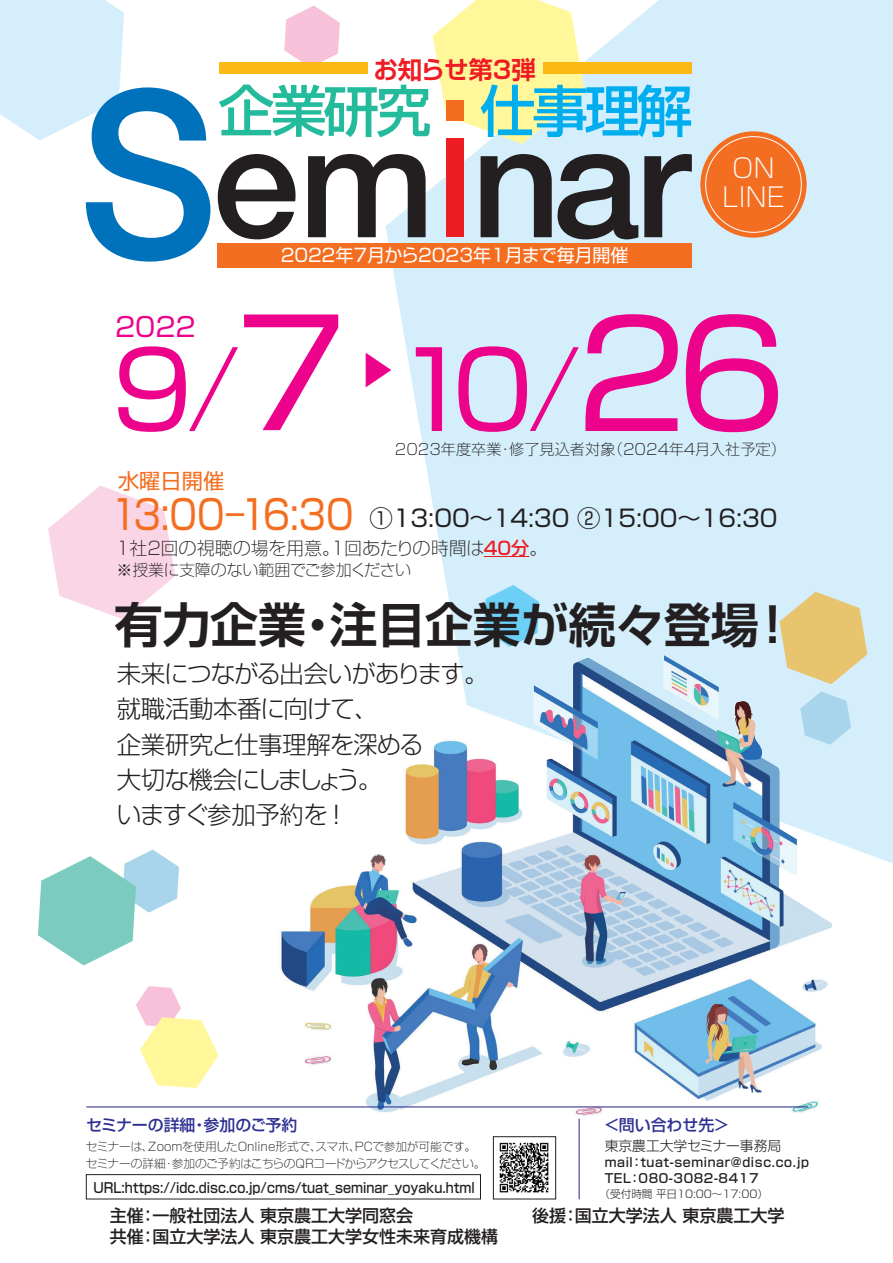
<style>
.page{position:relative;width:893px;height:1263px;background:#fff}
.page>*{position:absolute;margin:0;border:0;box-sizing:border-box;transform-origin:0 0}
.t1{font:500 232.8px "Helvetica Neue";color:#0072bc;scale:.92 1}
.t2{font:500 156.75px "Helvetica Neue";color:#231f20}
.t3{font:146.7px "Shin Go Pro";color:#ed028c}
.t4{font:106.35px "Shin Go Pro";color:#ed028c}
.t5{font:500 55.8px "Shin Go Pro";letter-spacing:-.06em;color:#24bb9d}
.t6{font:700 47.85px "Shin Go Pro De";color:#231f20}
.t7{font:41.7px "Shin Go Pro";color:#ed028c;scale:.91 1}
.t8{font:26.55px "Shin Go Pro";color:#ed028c}
.t9{font:300 expanded 26.1px/29.4px "Shin Go Pro";color:#fff;text-align:center}
.t10{font:300 24.45px/35.1px "Shin Go Pro";letter-spacing:-.035em;color:#231f20}
.t11{font:700 24.45px "Shin Go Pro De";color:#ee1d23}
.t12{font:23.4px "Shin Go Pro";color:#231f20}
.t13{font:21.3px "Shin Go Pro";color:#f36e21}
.t14{font:300 expanded 18px "Shin Go Pro";letter-spacing:-.015em;color:#231f20}
.t15{font:18px "Shin Go Pro";color:#fff}
.t16{font:500 16.95px/21.3px "Shin Go Pro";color:#231f20}
.t17{font:500 15.9px "Shin Go Pro";color:#2e3092}
.t18{font:300 expanded 15.9px "Shin Go Pro";letter-spacing:-.015em;color:#231f20}
.t19{font:300 expanded 15.15px "Shin Go Pro";color:#231f20}
.t20{font:500 13.8px "Shin Go Pro";color:#231f20;scale:.92 1}
.t21{font:300 13.8px "Shin Go Pro";color:#231f20}
.t22{font:500 12.45px/16.4px "Shin Go Pro";letter-spacing:.05em;color:#231f20}
.t23{font:300 expanded 11.7px/17px "Shin Go Pro";letter-spacing:-.02em;color:#231f20}
.t24{font:300 10.65px "Shin Go Pro";color:#231f20}
.s1{color:#00aeef}
.s2{font-size:106.35px}
.s3{font-weight:300;font-stretch:expanded;font-size:106.35px}
.s4{font-weight:300;font-stretch:expanded}
.s5{font-size:40.35px;color:#f36e21}
.s6{font-weight:500;font-stretch:normal;color:#ee1d23}
</style>
<div class="page">
<svg style="left:386px;top:0;width:507px;height:863px;background:#d8f0fb"></svg>
<img style="left:210px;top:655px;width:622px;height:471px">
<svg style="left:0;top:0;width:124px;height:140px;background:#daf1fb"></svg>
<svg style="left:284px;top:6px;width:56px;height:56px"></svg>
<svg style="left:433px;top:0;width:152px;height:144px"></svg>
<svg style="left:779px;top:592px;width:88px;height:92px;background:#e2d097"></svg>
<svg style="left:800px;top:691px;width:51px;height:54px;background:#b6ddf0"></svg>
<svg style="left:38px;top:849px;width:141px;height:116px"></svg>
<svg style="left:484px;top:585px;width:55px;height:62px;background:#87d7f7"></svg>
<svg style="left:48px;top:485px;width:127px;height:134px"></svg>
<div style="left:446px;top:138px;width:18px;height:99px;background:#ee1d23"></div>
<div style="left:446px;top:100px;width:18px;height:21px;background:#f36e21"></div>
<div style="left:700px;top:131px;width:107px;height:107px;background:#f36e21;border-radius:50%"></div>
<div style="left:219px;top:62px;width:149px;height:12px;background:#fcb814"></div>
<div style="left:543px;top:62px;width:149px;height:12px;background:#fcb814"></div>
<hr style="left:484px;top:556px;width:45px;height:1px;background:#ee1d23">
<div style="left:493px;top:1136px;width:63px;height:63px;border:1px solid #231f20"></div>
<img style="left:500px;top:1143px;width:49px;height:49px">
<hr style="left:579px;top:1119px;width:1px;height:80px;background:#2e3092">
<hr style="left:86px;top:1106px;width:722px;height:1px;background:#2e3092">
<div style="left:86px;top:1174px;width:395px;height:25px;border:1px solid #231f20"></div>
<svg style="left:136px;top:986px;width:82px;height:102px"></svg>
<div style="left:218px;top:243px;width:474px;height:24px;background:#f36e21"></div>
<h3 class="t11" style="left:373px;top:49px;width:164px">お知らせ第3弾</h3>
<h1 class="t1" style="left:79px;top:36px;width:152px">S</h1>
<h3 class="t5" style="left:219px;top:65px;width:476px">企業研究 <span class="s1">仕事理解</span></h3>
<h2 class="t2" style="left:212px;top:88px;width:479px">em nar</h2>
<h3 class="t9" style="left:722px;top:150px;width:64px">ON<br>LINE</h3>
<h3 class="t15" style="left:281px;top:240px;width:349px">202２年7月から2023年1月まで毎月開催</h3>
<h3 class="t3" style="left:235px;top:255px;width:554px">7 <span class="s2">10</span><span class="s3">/</span>26</h3>
<h3 class="t8" style="left:115px;top:305px;width:82px">2022</h3>
<h3 class="t4" style="left:112px;top:303px;width:130px">9<span class="s4">/</span></h3>
<h3 class="t7" style="left:343px;top:389px;width:43px;rotate:-90deg">▼</h3>
<h3 class="t13" style="left:118px;top:463px;width:108px">水曜日開催</h3>
<p class="t19" style="left:395px;top:437px;width:393px">2023年度卒業・修了見込者対象（2024年４月入社予定）</p>
<h3 class="t12" style="left:110px;top:499px;width:669px"><span class="s5">13:00-16:30</span> ①13:00～14:３0 ②15:00～16:30</h3>
<h3 class="t14" style="left:114px;top:533px;width:435px">１社２回の視聴の場を用意。１回あたりの時間は<span class="s6">40分</span>。</h3>
<h3 class="t18" style="left:116px;top:557px;width:296px">※授業に支障のない範囲でご参加ください</h3>
<h3 class="t6" style="left:115px;top:585px;width:668px">有力企業・注目企業が続々登場!</h3>
<h3 class="t10" style="left:117px;top:654px;width:373px">未来につながる出会いがあります。就職活動本番に向けて、<br>企業研究と仕事理解を深める<br>大切な機会にしましょう。<br>いますぐ参加予約を！</h3>
<h3 class="t17" style="left:86px;top:1112px;width:213px">セミナーの詳細・参加のご予約</h3>
<p class="t23" style="left:86px;top:1136px;width:401px">セミナーは、Zoomを使用したOnline形式で、スマホ、PCで参加が可能です。セミナーの詳細・参加のご予約はこちらのQRコードからアクセスしてください。</p>
<p class="t20" style="left:93px;top:1176px;width:416px">URL:https://idc.disc.co.jp/cms/tuat_seminar_yoyaku.html</p>
<h3 class="t17" style="left:604px;top:1112px;width:126px">＜問い合わせ先＞</h3>
<p class="t21" style="left:605px;top:1134px;width:178px">東京農工大学セミナー事務局</p>
<p class="t22" style="left:605px;top:1152px;width:206px">mail：tuat-seminar@disc.co.jp<br>TEL：080-3082-8417</p>
<p class="t24" style="left:599px;top:1185px;width:170px">（受付時間 平日10:00～17:00）</p>
<h3 class="t16" style="left:110px;top:1203px;width:676px">主催：一般社団法人 東京農工大学同窓会　　　　　　　後援：国立大学法人 東京農工大学共催：国立大学法人 東京農工大学女性未来育成機構</h3>
</div>
